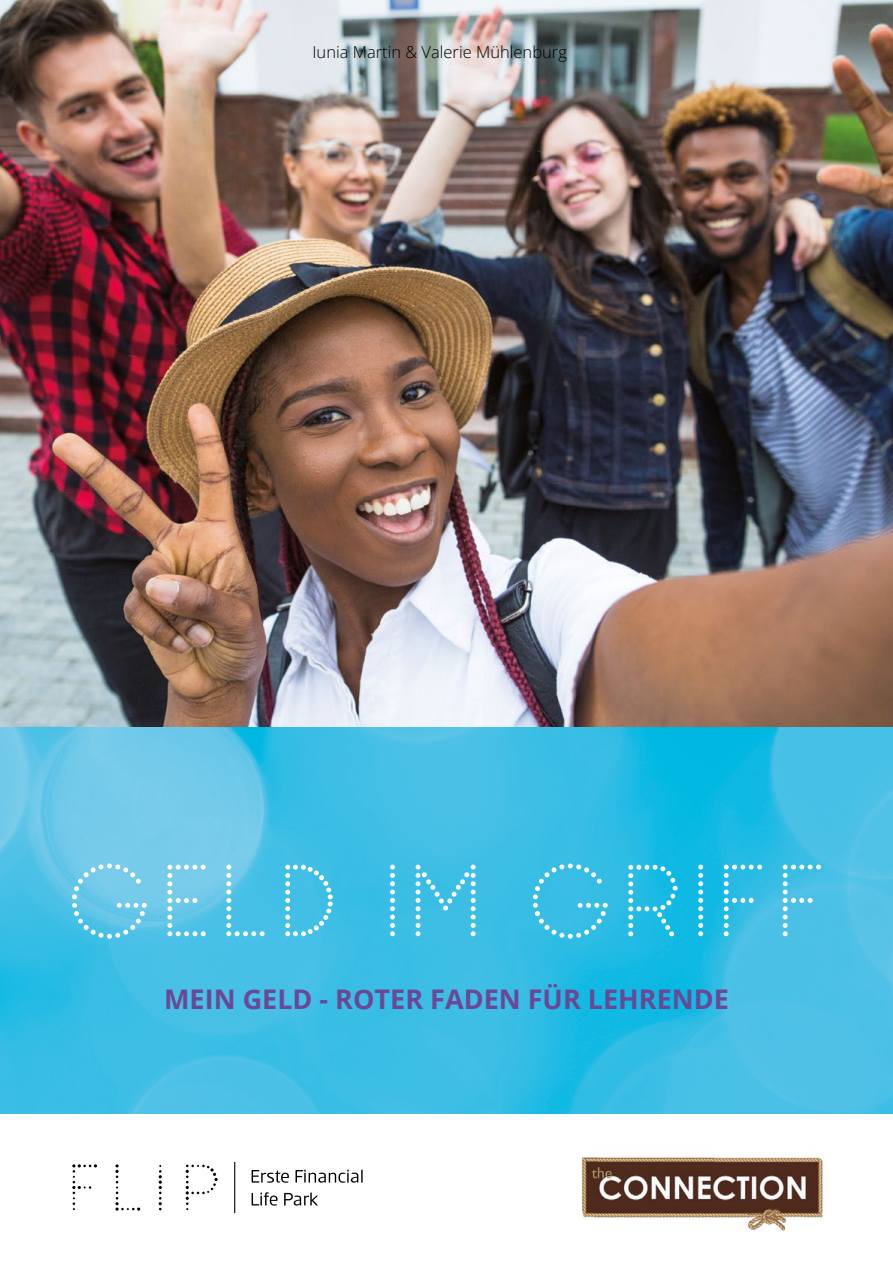
<style>
.page{position:relative;width:893px;height:1263px;background:#fff}
.page>*{position:absolute;margin:0;border:0;box-sizing:border-box;transform-origin:0 0}
.t1{font:105px "Dot Soon NF";letter-spacing:.1em;color:#fff}
.t2{font:700 27px "Open Sans";color:#6c4796}
.t3{font:16.5px "Open Sans";color:#000}
</style>
<div class="page">
<img style="left:0;top:0;width:893px;height:727px">
<img style="left:0;top:727px;width:893px;height:387px">
<img style="left:581px;top:1157px;width:242px;height:74px">
<svg style="left:72px;top:1162px;width:291px;height:51px"></svg>
<p class="t3" style="left:312px;top:41px;width:256px">Iunia Martin &amp; Valerie Mühlenburg</p>
<h1 class="t1" style="left:67px;top:841px;width:760px">GELD IM GRIFF</h1>
<p class="t2" style="left:164px;top:980px;width:566px">MEIN GELD - ROTER FADEN FÜR LEHRENDE</p>
</div>
